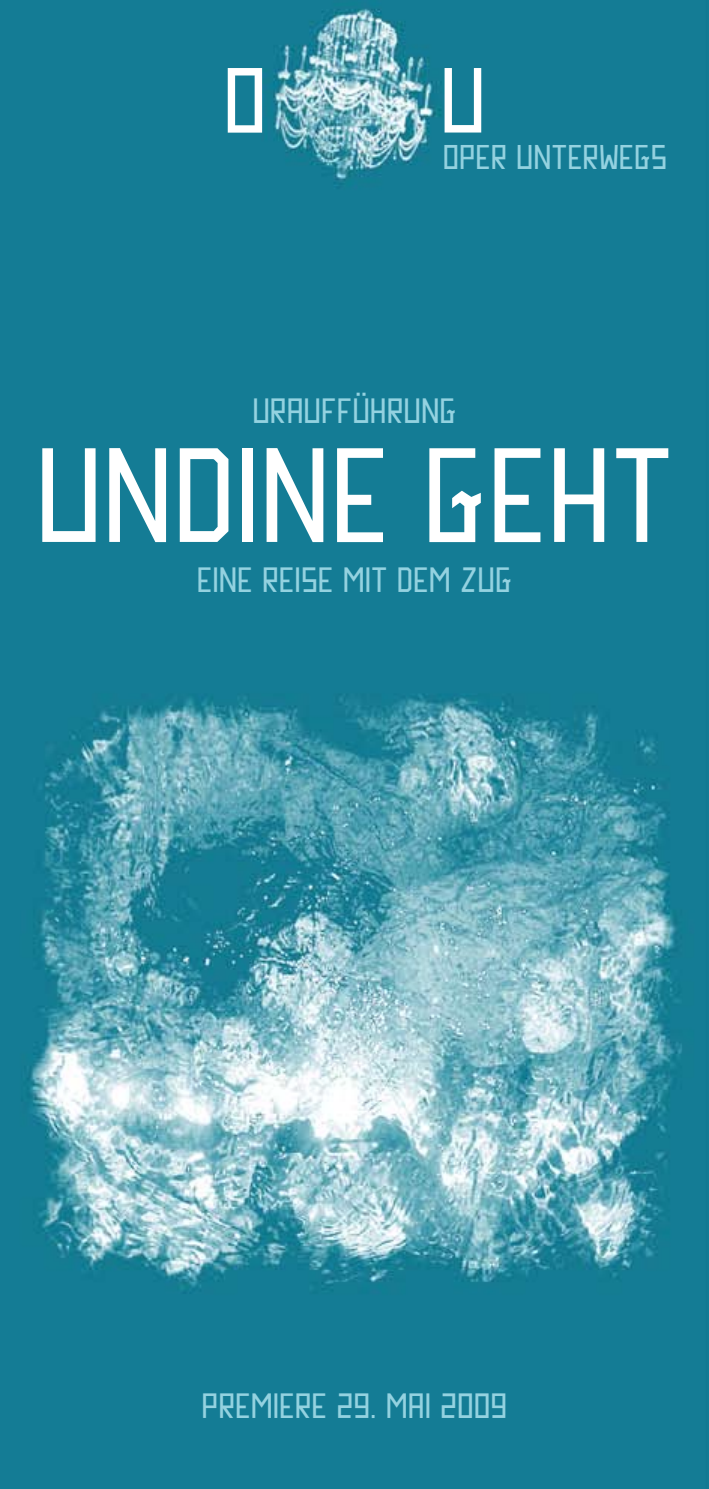
<style>
.page{position:relative;width:709px;height:1489px;background:#fff}
.page>*{position:absolute;margin:0;border:0;box-sizing:border-box;transform-origin:0 0}
.t1{font:152.5px "Pastelaria";color:#fff}
.t2{font:105px "Pastelaria";color:#fff}
.t3{font:40px "Pastelaria";color:#94d2e0}
.t4{font:39px "Pastelaria";color:#94d2e0}
</style>
<div class="page">
<img style="left:0;top:0;width:709px;height:1488px">
<h2 class="t2" style="left:223px;top:45px;width:45px">O</h2>
<h2 class="t2" style="left:440px;top:45px;width:48px">U</h2>
<p class="t4" style="left:443px;top:136px;width:226px">OPER UNTERWEGS</p>
<p class="t3" style="left:252px;top:390px;width:206px">URAUFFÜHRUNG</p>
<h1 class="t1" style="left:35px;top:415px;width:639px">UNDINE GEHT</h1>
<p class="t3" style="left:197px;top:558px;width:317px">EINE REISE MIT DEM ZUG</p>
<p class="t3" style="left:202px;top:1384px;width:307px">PREMIERE 29. MAI 2009</p>
</div>
